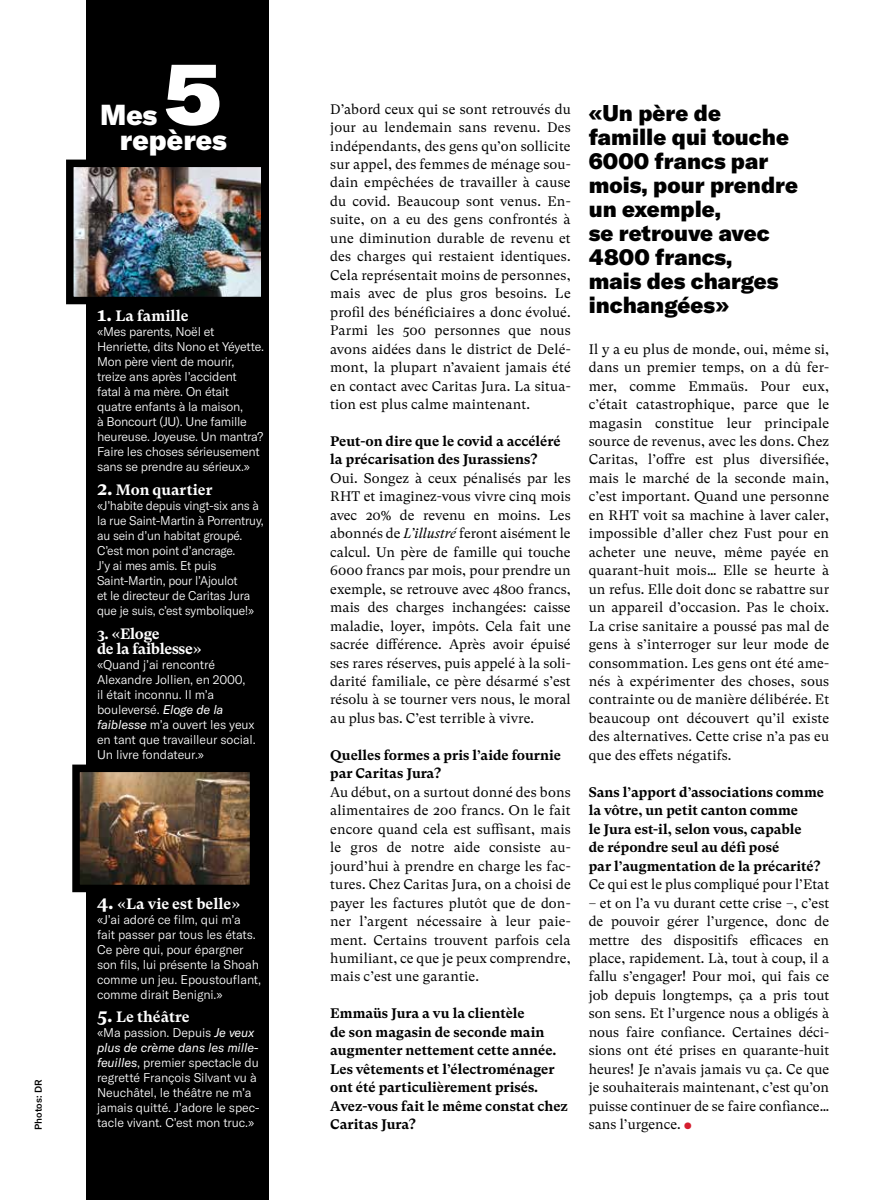
<style>
.page{position:relative;width:893px;height:1200px;background:#fff}
.page>*{position:absolute;margin:0;border:0;box-sizing:border-box;transform-origin:0 0}
.t1{font:900 84px "GT America";color:#fff;scale:1.13 1}
.t2{font:900 28.5px/25.7px "GT America";letter-spacing:-.005em;color:#fff}
.t3{font:900 22.5px/24px "GT America";color:#000}
.t4{font:700 15px/15px "GT Super Text";letter-spacing:-.005em;color:#fff}
.t5{font:13.8px/18.5px "GT Super Text";letter-spacing:.01em;color:#000;text-align:justify}
.t6{font:700 13.8px/18.5px "GT Super Text";color:#000}
.t7{font:300 12.45px/15px "GT America";letter-spacing:-.02em;color:#fff}
.t8{font:500 9.75px "GT America";letter-spacing:.01em;color:#000}
.s1{font-size:19.5px}
.s2{font-weight:400;font-style:italic}
.s3{font-style:italic}
.s4{font-family:"GT America";font-size:9px;color:#d51e2f}
</style>
<div class="page">
<div style="left:86px;top:0;width:182px;height:1199px;background:#000"></div>
<img style="left:75px;top:168px;width:184px;height:127px">
<div style="left:66px;top:159px;width:202px;height:145px;border:8px solid #000"></div>
<img style="left:81px;top:773px;width:167px;height:110px">
<div style="left:72px;top:764px;width:185px;height:128px;border:8px solid #000"></div>
<h1 class="t1" style="left:164px;top:40px;width:53px">5</h1>
<h2 class="t2" style="left:120px;top:101px;width:108px;text-indent:-20px">Mes repères</h2>
<p class="t4" style="left:97px;top:308px;width:93px"><span class="s1">1.</span> La famille</p>
<p class="t7" style="left:97px;top:324px;width:168px">«Mes parents, Noël et<br>Henriette, dits Nono et Yéyette.<br>Mon père vient de mourir, treize ans après l’accident fatal à ma mère. On était quatre enfants à la maison,<br>à Boncourt (JU). Une famille heureuse. Joyeuse. Un mantra?<br>Faire les choses sérieusement sans se prendre au sérieux.»</p>
<p class="t4" style="left:97px;top:482px;width:117px"><span class="s1">2.</span> Mon quartier</p>
<p class="t7" style="left:97px;top:498px;width:168px">«J’habite depuis vingt-six ans à la rue Saint-Martin à Porrentruy, au sein d’un habitat groupé.<br>C’est mon point d’ancrage.<br>J’y ai mes amis. Et puis<br>Saint-Martin, pour l’Ajoulot<br>et le directeur de Caritas Jura que je suis, c’est symbolique!»</p>
<p class="t4" style="left:97px;top:625px;width:106px">3. «Eloge<br>de la faiblesse»</p>
<p class="t7" style="left:97px;top:656px;width:160px">«Quand j’ai rencontré<br>Alexandre Jollien, en 2000,<br>il était inconnu. Il m’a bouleversé. <span class="s2">Eloge de la faiblesse</span> m’a ouvert les yeux en tant que travailleur social.<br>Un livre fondateur.»</p>
<p class="t8" style="left:33px;top:1129px;width:53px;rotate:-90deg">Photos: DR</p>
<p class="t4" style="left:97px;top:895px;width:145px"><span class="s1">4.</span> «La vie est belle»</p>
<p class="t7" style="left:97px;top:911px;width:166px">«J’ai adoré ce film, qui m’a fait passer par tous les états.<br>Ce père qui, pour épargner son fils, lui présente la Shoah comme un jeu. Epoustouflant, comme dirait Benigni.»</p>
<p class="t4" style="left:97px;top:1009px;width:94px"><span class="s1">5.</span> Le théâtre</p>
<p class="t7" style="left:97px;top:1025px;width:164px">«Ma passion. Depuis <span class="s2">Je veux plus de crème dans les mille&shy;feuilles</span>, premier spectacle du regretté François Silvant vu à<br>Neuchâtel, le théâtre ne m’a jamais quitté. J’adore le spec&shy;tacle vivant. C’est mon truc.»</p>
<p class="t5" style="left:330px;top:100px;width:242px">D’abord ceux qui se sont retrouvés du jour au lendemain sans revenu. Des indépendants, des gens qu’on sollicite sur appel, des femmes de ménage sou&shy;dain empêchées de travailler à cause du covid. Beaucoup sont venus. En&shy;suite, on a eu des gens confrontés à une diminution durable de revenu et des charges qui restaient identiques.<br>Cela représentait moins de personnes, mais avec de plus gros besoins. Le profil des bénéficiaires a donc évolué.<br>Parmi les 500 personnes que nous avons aidées dans le district de Delé&shy;mont, la plupart n’avaient jamais été en contact avec Caritas Jura. La situa&shy;tion est plus calme maintenant.</p>
<p class="t6" style="left:330px;top:432px;width:232px">Peut-on dire que le covid a accéléré la précarisation des Jurassiens?</p>
<p class="t5" style="left:330px;top:469px;width:242px">Oui. Songez à ceux pénalisés par les RHT et imaginez-vous vivre cinq mois avec 20% de revenu en moins. Les abonnés de <span class="s3">L’illustré</span> feront aisément le calcul. Un père de famille qui touche 6000 francs par mois, pour prendre un exemple, se retrouve avec 4800 francs, mais des charges inchangées: caisse maladie, loyer, impôts. Cela fait une sacrée différence. Après avoir épuisé ses rares réserves, puis appelé à la soli&shy;darité familiale, ce père désarmé s’est résolu à se tourner vers nous, le moral au plus bas. C’est terrible à vivre.</p>
<p class="t6" style="left:330px;top:745px;width:232px">Quelles formes a pris l’aide fournie par Caritas Jura?</p>
<p class="t5" style="left:330px;top:782px;width:242px">Au début, on a surtout donné des bons alimentaires de 200 francs. On le fait encore quand cela est suffisant, mais le gros de notre aide consiste au&shy;jourd’hui à prendre en charge les fac&shy;tures. Chez Caritas Jura, on a choisi de payer les factures plutôt que de don&shy;ner l’argent nécessaire à leur paie&shy;ment. Certains trouvent parfois cela humiliant, ce que je peux comprendre, mais c’est une garantie.</p>
<p class="t6" style="left:330px;top:1004px;width:239px">Emmaüs Jura a vu la clientèle<br>de son magasin de seconde main augmenter nettement cette année.<br>Les vêtements et l’électroménager ont été particulièrement prisés.<br>Avez-vous fait le même constat chez<br>Caritas Jura?</p>
<h3 class="t3" style="left:589px;top:100px;width:211px">«Un père de famille qui touche<br>6000 francs par mois, pour prendre un exemple,<br>se retrouve avec<br>4800 francs,<br>mais des charges inchangées»</h3>
<p class="t5" style="left:589px;top:339px;width:242px">Il y a eu plus de monde, oui, même si, dans un premier temps, on a dû fer&shy;mer, comme Emmaüs. Pour eux, c’était catastrophique, parce que le magasin constitue leur principale source de revenus, avec les dons. Chez Caritas, l’offre est plus diversifiée, mais le marché de la seconde main, c’est important. Quand une personne en RHT voit sa machine à laver caler, impossible d’aller chez Fust pour en acheter une neuve, même payée en quarant-huit mois… Elle se heurte à un refus. Elle doit donc se rabattre sur un appareil d’occasion. Pas le choix.<br>La crise sanitaire a poussé pas mal de gens à s’interroger sur leur mode de consommation. Les gens ont été ame&shy;nés à expérimenter des choses, sous contrainte ou de manière délibérée. Et beaucoup ont découvert qu’il existe des alternatives. Cette crise n’a pas eu que des effets négatifs.</p>
<p class="t6" style="left:589px;top:782px;width:237px">Sans l’apport d’associations comme la vôtre, un petit canton comme<br>le Jura est-il, selon vous, capable<br>de répondre seul au défi posé<br>par l’augmentation de la précarité?</p>
<p class="t5" style="left:589px;top:874px;width:242px">Ce qui est le plus compliqué pour l’Etat</p>
<p class="t5" style="left:589px;top:893px;width:242px">– et on l’a vu durant cette crise –, c’est de pouvoir gérer l’urgence, donc de mettre des dispositifs efficaces en place, rapidement. Là, tout à coup, il a fallu s’engager! Pour moi, qui fais ce job depuis longtemps, ça a pris tout son sens. Et l’urgence nous a obligés à nous faire confiance. Certaines déci&shy;sions ont été prises en quarante-huit heures! Je n’avais jamais vu ça. Ce que je souhaiterais maintenant, c’est qu’on puisse continuer de se faire confiance… sans l’urgence. <span class="s4">●</span></p>
</div>
